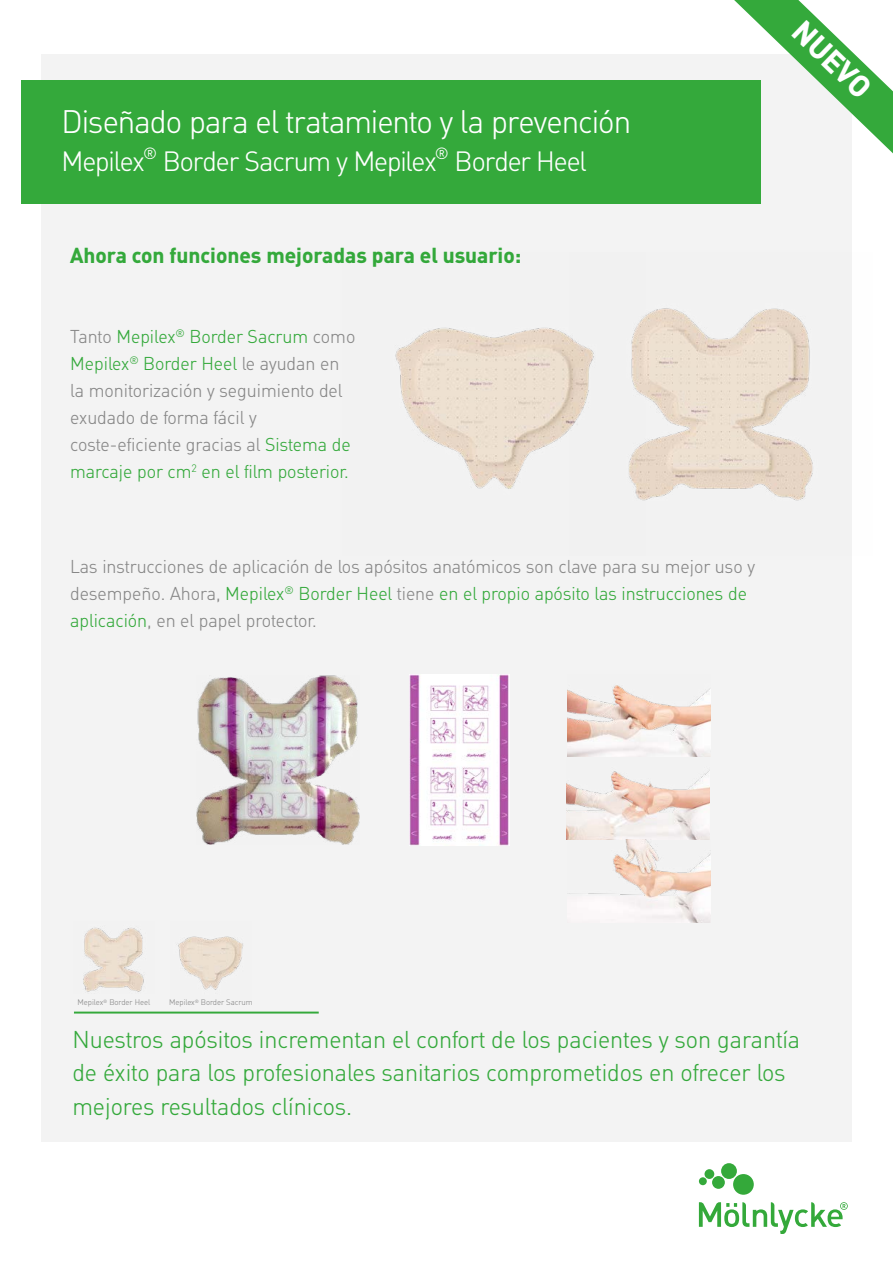
<style>
.page{position:relative;width:893px;height:1263px;background:#fff}
.page>*{position:absolute;margin:0;border:0;box-sizing:border-box;transform-origin:0 0}
.t1{font:300 31.5px "MHC Din";letter-spacing:-.03em;color:#fff}
.t2{font:700 30px "MHC Din";color:#fff}
.t3{font:300 27px "MHC Din";letter-spacing:-.04em;color:#fff}
.t4{font:300 23.55px/33.3px "MHC Din";color:#34a93b}
.t5{font:700 21px "MHC Din";color:#34a93b}
.t6{font:300 18px/27px "MHC Din";color:#878787}
.t7{font:300 7.8px "MHC Din";color:#878787}
.s1{color:#34a93b}
</style>
<div class="page">
<div style="left:41px;top:54px;width:810px;height:1088px;background:#f3f3f3"></div>
<svg style="left:734px;top:0;width:159px;height:153px"></svg>
<img style="left:395px;top:327px;width:175px;height:162px">
<img style="left:570px;top:252px;width:282px;height:303px">
<img style="left:566px;top:685px;width:145px;height:237px">
<svg style="left:699px;top:1163px;width:149px;height:70px"></svg>
<div style="left:21px;top:80px;width:740px;height:123px;background:#34a93b"></div>
<img style="left:196px;top:676px;width:163px;height:168px">
<img style="left:410px;top:674px;width:100px;height:171px">
<hr style="left:74px;top:1011px;width:245px;height:2px;background:#34a93b">
<img style="left:83px;top:927px;width:61px;height:65px">
<img style="left:178px;top:936px;width:65px;height:54px">
<h1 class="t1" style="left:62px;top:102px;width:571px">Diseñado para el tratamiento y la prevención</h1>
<h3 class="t3" style="left:62px;top:144px;width:526px">Mepilex<sup>®</sup> Border Sacrum y Mepilex<sup>®</sup> Border Heel</h3>
<p class="t5" style="left:70px;top:242px;width:453px">Ahora con funciones mejoradas para el usuario:</p>
<p class="t6" style="left:70px;top:322px;width:287px">Tanto <span class="s1">Mepilex</span><sup>®</sup> <span class="s1">Border Sacrum</span> como <span class="s1">Mepilex</span><sup>®</sup> <span class="s1">Border Heel</span> le ayudan en la monitorización y seguimiento del exudado de forma fácil y coste-eficiente gracias al <span class="s1">Sistema de marcaje por cm</span><sup>2</sup> <span class="s1">en el film posterior.</span></p>
<p class="t6" style="left:70px;top:553px;width:686px">Las instrucciones de aplicación de los apósitos anatómicos son clave para su mejor uso y desempeño. Ahora, <span class="s1">Mepilex</span><sup>®</sup> <span class="s1">Border Heel</span> tiene <span class="s1">en el propio apósito las instrucciones de aplicación</span>, en el papel protector.</p>
<h2 class="t2" style="left:810px;top:13px;width:97px;rotate:44deg">NUEVO</h2>
<p class="t7" style="left:77px;top:998px;width:74px">Mepilex<sup>®</sup> Border Heel</p>
<p class="t7" style="left:169px;top:998px;width:85px">Mepilex<sup>®</sup> Border Sacrum</p>
<h3 class="t4" style="left:72px;top:1022px;width:729px">Nuestros apósitos incrementan el confort de los pacientes y son garantía de éxito para los profesionales sanitarios comprometidos en ofrecer los mejores resultados clínicos.</h3>
</div>
